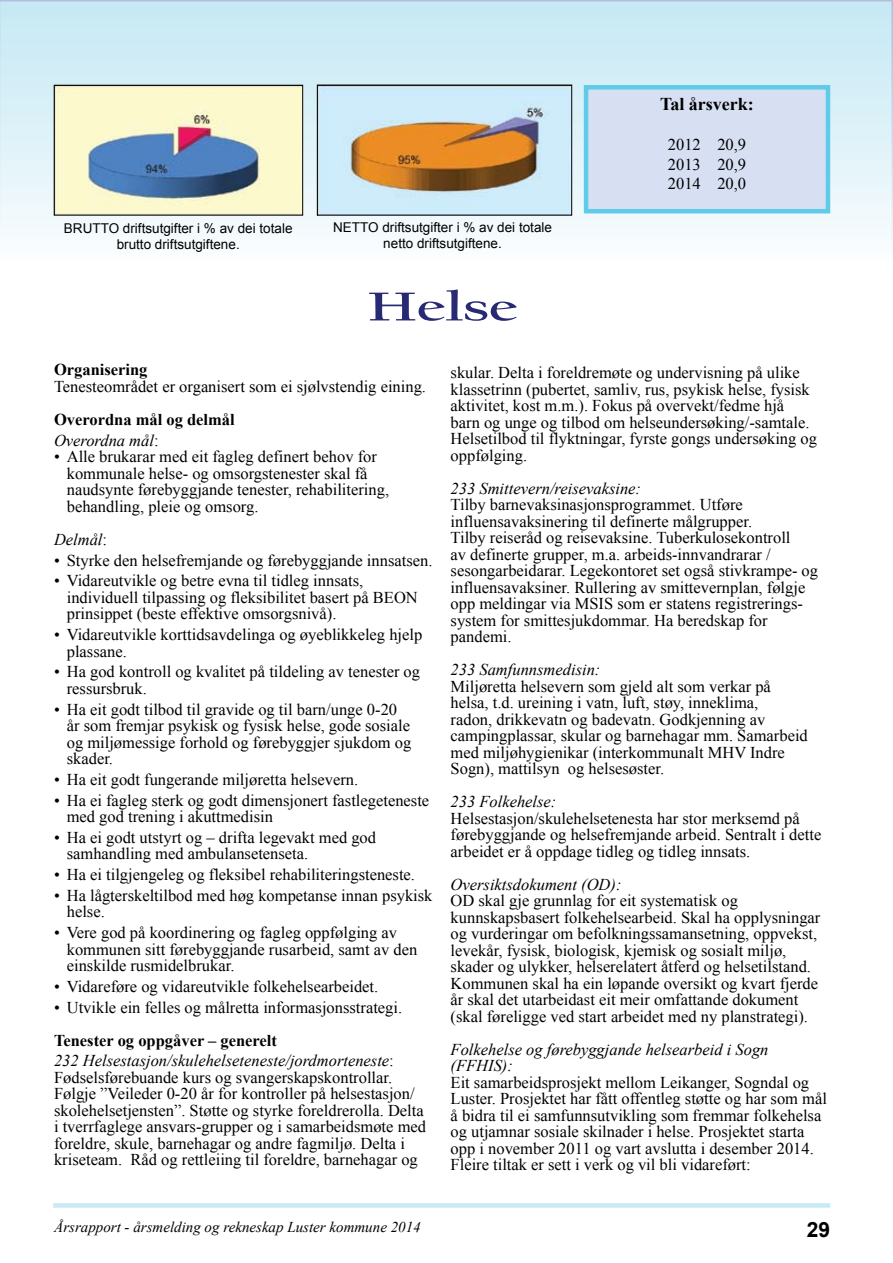
<style>
.page{position:relative;width:893px;height:1263px;background:#fff}
.page>*{position:absolute;margin:0;border:0;box-sizing:border-box;transform-origin:0 0}
.t1{font:700 42px "Californian FB";color:#282973;scale:1.5 1}
.t2{font:700 21px "Arial";color:#000}
.t3{font:700 18px "Times New Roman";color:#000}
.t4{font:16.5px/16.5px "Times New Roman";color:#000}
.t5{font:italic 16.5px/20.7px "Times New Roman";color:#000}
.t6{font:700 16.5px/20.7px "Times New Roman";color:#000}
.t7{font:italic 15px "Times New Roman";color:#000}
.t8{font:13.5px/16.2px "Arial";color:#000;text-align:center}
.s1{font-weight:400;font-style:italic}
.s2{font-weight:400}
.s3{font-style:normal}
.s4{font-weight:700;font-style:normal}
</style>
<div class="page">
<div style="left:53px;top:1203px;width:777px;height:5px;background:#c7eaf5"></div>
<svg style="left:0;top:0;width:893px;height:244px"></svg>
<div style="left:586px;top:87px;width:242px;height:124px;background:#d7e0f2"></div>
<div style="left:584px;top:85px;width:246px;height:128px;border:4px solid #60cbe8"></div>
<img style="left:56px;top:87px;width:245px;height:127px">
<div style="left:54px;top:85px;width:249px;height:131px;border:1px solid #000"></div>
<img style="left:319px;top:87px;width:251px;height:126px">
<div style="left:317px;top:85px;width:255px;height:130px;border:1px solid #000"></div>
<p class="t8" style="left:64px;top:220px;width:230px">BRUTTO driftsutgifter i % av dei totale brutto driftsutgiftene.</p>
<p class="t8" style="left:333px;top:219px;width:220px">NETTO driftsutgifter i % av dei totale netto driftsutgiftene.</p>
<h1 class="t1" style="left:368px;top:283px;width:101px">Helse</h1>
<p class="t3" style="left:660px;top:92px;width:95px">Tal årsverk:</p>
<p class="t4" style="left:668px;top:134px;width:80px;line-height:19.8px;text-align:justify">2012 20,9<br>2013 20,9<br>2014 20,0</p>
<p class="t6" style="left:54px;top:359px;width:95px">Organisering</p>
<p class="t4" style="left:54px;top:378px;width:374px">Tenesteområdet er organisert som ei sjølvstendig eining.</p>
<p class="t6" style="left:54px;top:409px;width:182px">Overordna mål og delmål<br><span class="s1">Overordna mål</span><span class="s2">:</span></p>
<p class="t4" style="left:67px;top:448px;width:324px;text-indent:-13px">• Alle brukarar med eit fagleg definert behov for kommunale helse- og omsorgstenester skal få naudsynte førebyggjande tenester, rehabilitering, behandling, pleie og omsorg.</p>
<p class="t5" style="left:54px;top:528px;width:55px">Delmål<span class="s3">:</span></p>
<p class="t4" style="left:54px;top:551px;width:380px">• Styrke den helsefremjande og førebyggjande innsatsen.</p>
<p class="t4" style="left:67px;top:572px;width:353px;text-indent:-13px">• Vidareutvikle og betre evna til tidleg innsats, individuell tilpassing og fleksibilitet basert på BEON prinsippet (beste effektive omsorgsnivå).</p>
<p class="t4" style="left:67px;top:626px;width:357px;text-indent:-13px">• Vidareutvikle korttidsavdelinga og øyeblikkeleg hjelp plassane.</p>
<p class="t4" style="left:67px;top:663px;width:355px;text-indent:-13px">• Ha god kontroll og kvalitet på tildeling av tenester og ressursbruk.</p>
<p class="t4" style="left:67px;top:700px;width:346px;text-indent:-13px">• Ha eit godt tilbod til gravide og til barn/unge 0-20 år som fremjar psykisk og fysisk helse, gode sosiale og miljømessige forhold og førebyggjer sjukdom og skader.</p>
<p class="t4" style="left:54px;top:771px;width:306px">• Ha eit godt fungerande miljøretta helsevern.</p>
<p class="t4" style="left:67px;top:791px;width:364px;text-indent:-13px">• Ha ei fagleg sterk og godt dimensjonert fastlegeteneste med god trening i akuttmedisin</p>
<p class="t4" style="left:67px;top:829px;width:311px;text-indent:-13px">• Ha ei godt utstyrt og – drifta legevakt med god samhandling med ambulansetenseta.</p>
<p class="t4" style="left:54px;top:866px;width:363px">• Ha ei tilgjengeleg og fleksibel rehabiliteringsteneste.</p>
<p class="t4" style="left:67px;top:887px;width:367px;text-indent:-13px">• Ha lågterskeltilbod med høg kompetanse innan psykisk helse.</p>
<p class="t4" style="left:67px;top:924px;width:352px;text-indent:-13px">• Vere god på koordinering og fagleg oppfølging av kommunen sitt førebyggjande rusarbeid, samt av den einskilde rusmidelbrukar.</p>
<p class="t4" style="left:54px;top:978px;width:326px">• Vidareføre og vidareutvikle folkehelsearbeidet.</p>
<p class="t4" style="left:54px;top:998px;width:350px">• Utvikle ein felles og målretta informasjonsstrategi.</p>
<p class="t5" style="left:54px;top:1029px;width:341px"><span class="s4">Tenester og oppgåver – generelt<br></span>232 Helsestasjon/skulehelseteneste/jordmorteneste<span class="s3">:</span></p>
<p class="t4" style="left:54px;top:1069px;width:374px">Fødselsførebuande kurs og svangerskapskontrollar.<br>Følgje ”Veileder 0-20 år for kontroller på helsestasjon/ skolehelsetjensten”. Støtte og styrke foreldrerolla. Delta i tverrfaglege ansvars-grupper og i samarbeidsmøte med foreldre, skule, barnehagar og andre fagmiljø. Delta i kriseteam. Råd og rettleiing til foreldre, barnehagar og</p>
<p class="t4" style="left:451px;top:364px;width:368px">skular. Delta i foreldremøte og undervisning på ulike klassetrinn (pubertet, samliv, rus, psykisk helse, fysisk aktivitet, kost m.m.). Fokus på overvekt/fedme hjå barn og unge og tilbod om helseundersøking/-samtale.<br>Helsetilbod til flyktningar, fyrste gongs undersøking og oppfølging.</p>
<p class="t5" style="left:451px;top:477px;width:192px">233 Smittevern/reisevaksine:</p>
<p class="t4" style="left:451px;top:496px;width:369px">Tilby barnevaksinasjonsprogrammet. Utføre influensavaksinering til definerte målgrupper.<br>Tilby reiseråd og reisevaksine. Tuberkulosekontroll<br>av definerte grupper, m.a. arbeids-innvandrarar / sesongarbeidarar. Legekontoret set også stivkrampe- og influensavaksiner. Rullering av smittevernplan, følgje opp meldingar via MSIS som er statens registrerings&shy;system for smittesjukdommar. Ha beredskap for pandemi.</p>
<p class="t5" style="left:451px;top:659px;width:151px">233 Samfunnsmedisin:</p>
<p class="t4" style="left:451px;top:677px;width:359px">Miljøretta helsevern som gjeld alt som verkar på helsa, t.d. ureining i vatn, luft, støy, inneklima,<br>radon, drikkevatn og badevatn. Godkjenning av campingplassar, skular og barnehagar mm. Samarbeid med miljøhygienikar (interkommunalt MHV Indre Sogn), mattilsyn og helsesøster.</p>
<p class="t5" style="left:451px;top:791px;width:107px">233 Folkehelse:</p>
<p class="t4" style="left:451px;top:809px;width:372px">Helsestasjon/skulehelsetenesta har stor merksemd på førebyggjande og helsefremjande arbeid. Sentralt i dette arbeidet er å oppdage tidleg og tidleg innsats.</p>
<p class="t5" style="left:451px;top:873px;width:172px">Oversiktsdokument (OD):</p>
<p class="t4" style="left:451px;top:892px;width:371px">OD skal gje grunnlag for eit systematisk og kunnskapsbasert folkehelsearbeid. Skal ha opplysningar og vurderingar om befolkningssamansetning, oppvekst, levekår, fysisk, biologisk, kjemisk og sosialt miljø, skader og ulykker, helserelatert åtferd og helsetilstand.<br>Kommunen skal ha ein løpande oversikt og kvart fjerde år skal det utarbeidast eit meir omfattande dokument (skal føreligge ved start arbeidet med ny planstrategi).</p>
<p class="t5" style="left:451px;top:1040px;width:319px;line-height:16.5px">Folkehelse og førebyggjande helsearbeid i Sogn (FFHIS):</p>
<p class="t4" style="left:451px;top:1073px;width:378px">Eit samarbeidsprosjekt mellom Leikanger, Sogndal og Luster. Prosjektet har fått offentleg støtte og har som mål å bidra til ei samfunnsutvikling som fremmar folkehelsa og utjamnar sosiale skilnader i helse. Prosjektet starta opp i november 2011 og vart avslutta i desember 2014.<br>Fleire tiltak er sett i verk og vil bli vidareført:</p>
<p class="t7" style="left:54px;top:1216px;width:368px">Årsrapport - årsmelding og rekneskap Luster kommune 2014</p>
<p class="t2" style="left:807px;top:1216px;width:12px">29</p>
</div>
